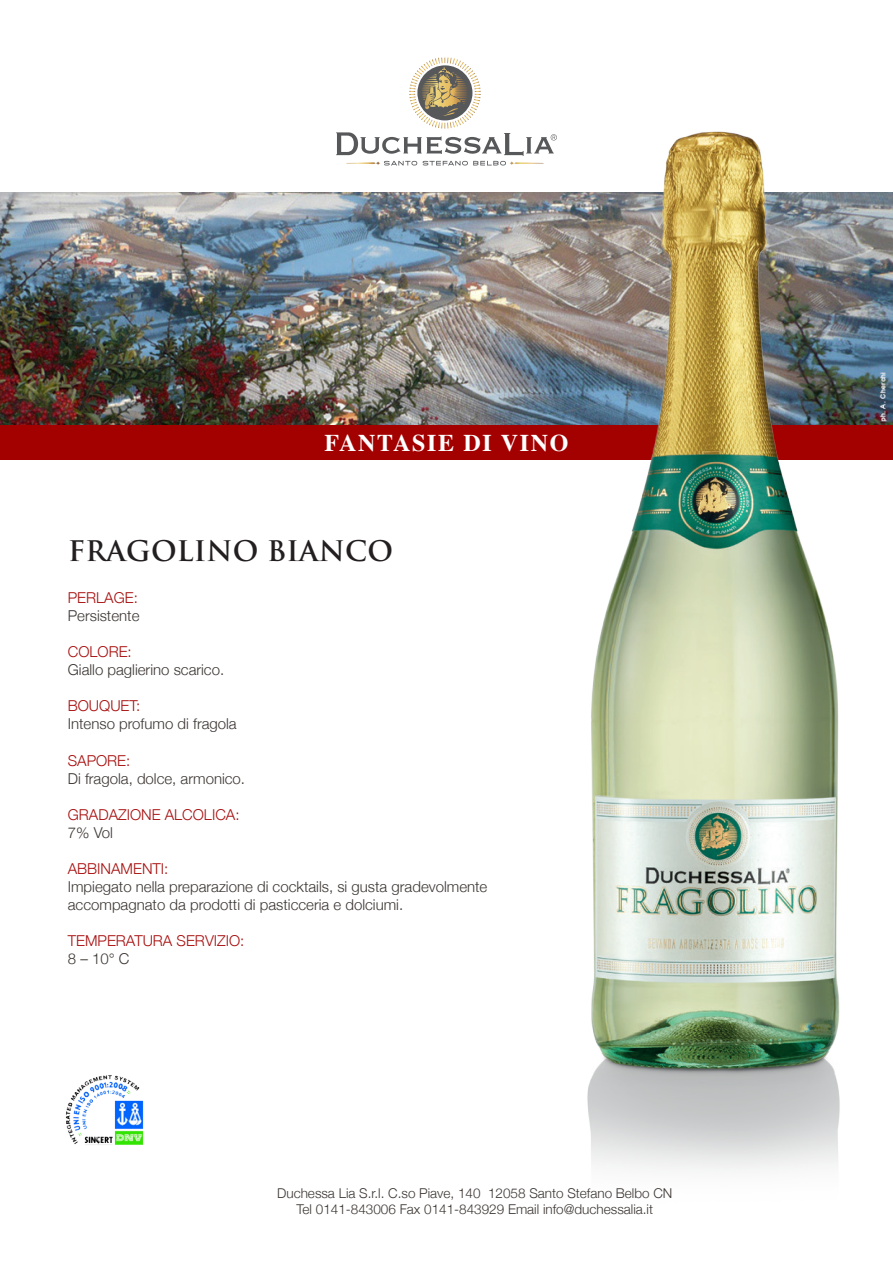
<style>
.page{position:relative;width:893px;height:1263px;background:#fff}
.page>*{position:absolute;margin:0;border:0;box-sizing:border-box;transform-origin:0 0}
.t1{font:700 27.6px "Trajan Pro";letter-spacing:.01em;color:#231f20}
.t2{font:700 24px "Times";letter-spacing:.07em;color:#fff}
.Stile_di_paragrafo_1{font:300 15px/18px "Helvetica Neue";color:#3b3532}
.Stile_di_paragrafo_1-2{font:300 15px "Helvetica Neue";color:#a70f0e}
.t3{font:300 13.5px/16.2px "Helvetica Neue";color:#3b3532;text-align:center}
</style>
<div class="page">
<img style="left:65px;top:1075px;width:79px;height:70px">
<svg style="left:336px;top:58px;width:221px;height:107px"></svg>
<img style="left:0;top:193px;width:577px;height:232px">
<div style="left:0;top:425px;width:893px;height:34px;background:#a30000"></div>
<img style="left:577px;top:131px;width:316px;height:1040px">
<p class="t2" style="left:324px;top:420px;width:245px">FANTASIE DI VINO</p>
<p class="t1" style="left:68px;top:534px;width:326px">FRAGOLINO BIANCO</p>
<p class="Stile_di_paragrafo_1-2" style="left:68px;top:586px;width:72px">PERLAGE:</p>
<p class="Stile_di_paragrafo_1" style="left:68px;top:606px;width:73px">Persistente</p>
<p class="Stile_di_paragrafo_1-2" style="left:68px;top:640px;width:65px">COLORE:</p>
<p class="Stile_di_paragrafo_1" style="left:68px;top:660px;width:158px">Giallo paglierino scarico.</p>
<p class="Stile_di_paragrafo_1-2" style="left:68px;top:694px;width:74px">BOUQUET:</p>
<p class="Stile_di_paragrafo_1" style="left:68px;top:714px;width:170px">Intenso profumo di fragola</p>
<p class="Stile_di_paragrafo_1-2" style="left:68px;top:748px;width:64px">SAPORE:</p>
<p class="Stile_di_paragrafo_1" style="left:68px;top:768px;width:179px">Di fragola, dolce, armonico.</p>
<p class="Stile_di_paragrafo_1-2" style="left:68px;top:802px;width:173px">GRADAZIONE ALCOLICA:</p>
<p class="Stile_di_paragrafo_1" style="left:68px;top:822px;width:47px">7% Vol</p>
<p class="Stile_di_paragrafo_1-2" style="left:68px;top:856px;width:102px">ABBINAMENTI:</p>
<p class="Stile_di_paragrafo_1" style="left:68px;top:876px;width:421px">Impiegato nella preparazione di cocktails, si gusta gradevolmente accompagnato da prodotti di pasticceria e dolciumi.</p>
<p class="Stile_di_paragrafo_1-2" style="left:68px;top:928px;width:178px">TEMPERATURA SERVIZIO:</p>
<p class="Stile_di_paragrafo_1" style="left:68px;top:948px;width:63px">8 – 10° C</p>
<p class="t3" style="left:277px;top:1184px;width:397px">Duchessa Lia S.r.l. C.so Piave, 140 12058 Santo Stefano Belbo CN<br>Tel 0141-843006 Fax 0141-843929 Email info@duchessalia.it</p>
</div>
